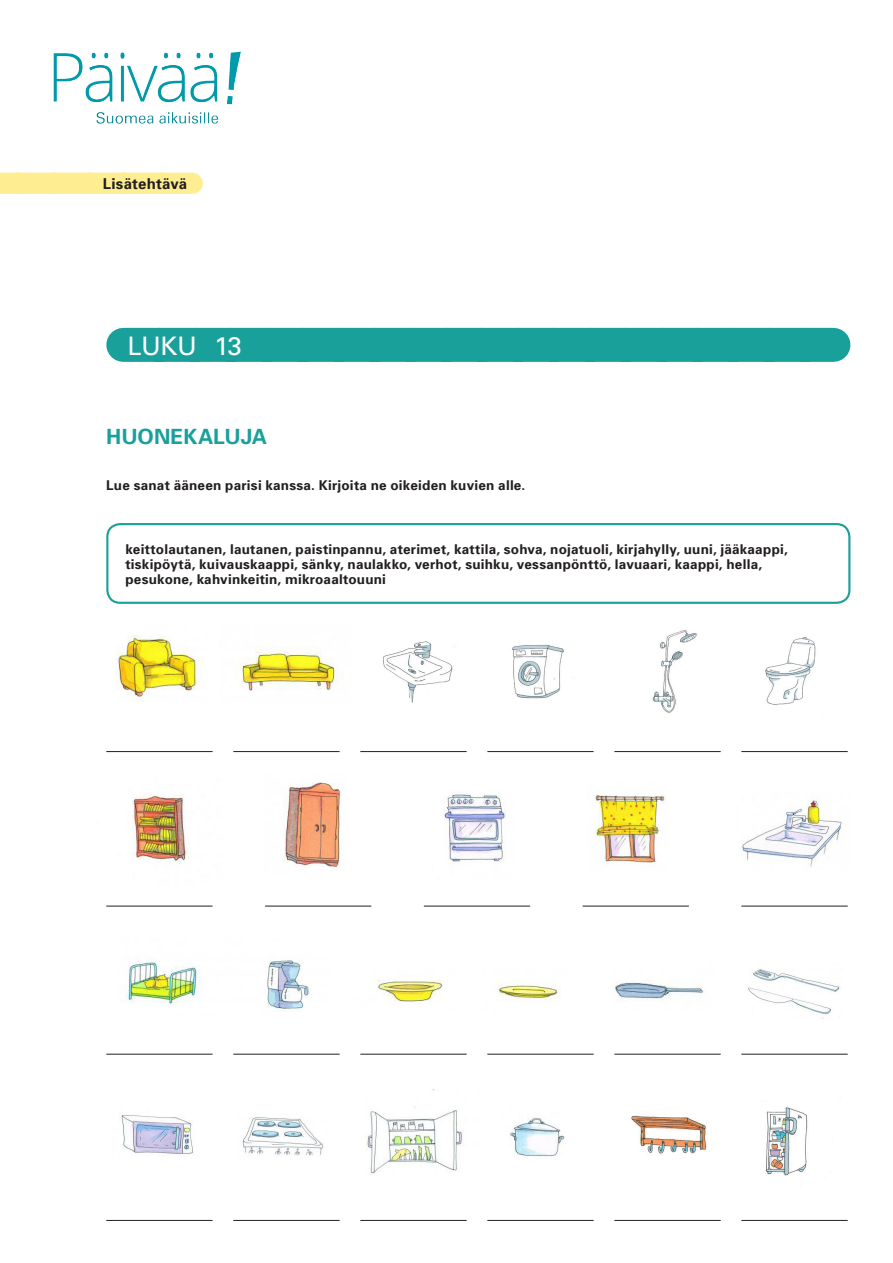
<style>
.page{position:relative;width:893px;height:1263px;background:#fff}
.page>*{position:absolute;margin:0;border:0;box-sizing:border-box;transform-origin:0 0}
.osa-otsikko_vasen{font:25.5px "Univers";letter-spacing:-.02em;color:#fff}
._1_ots{font:700 21px "Univers";color:#1aa09a}
.t1{font:700 15px "Univers";letter-spacing:.015em;color:#231f20}
.sanasto{font:700 13.5px/15px "Univers";letter-spacing:.015em;color:#231f20}
.Tehtävänanto___2_ots{font:700 13.5px "Univers";letter-spacing:.015em;color:#231f20}
</style>
<div class="page">
<img style="left:53px;top:51px;width:188px;height:73px">
<div style="left:0;top:173px;width:192px;height:21px;background:#ffee91"></div>
<img style="left:748px;top:969px;width:93px;height:50px">
<img style="left:509px;top:1117px;width:56px;height:40px">
<img style="left:367px;top:1089px;width:97px;height:85px">
<img style="left:242px;top:1117px;width:81px;height:39px">
<img style="left:121px;top:1115px;width:73px;height:39px">
<img style="left:377px;top:980px;width:66px;height:22px">
<img style="left:493px;top:980px;width:65px;height:21px">
<img style="left:615px;top:982px;width:89px;height:19px">
<img style="left:127px;top:959px;width:183px;height:52px">
<img style="left:117px;top:635px;width:87px;height:65px">
<img style="left:234px;top:646px;width:109px;height:45px">
<img style="left:132px;top:794px;width:55px;height:69px">
<img style="left:284px;top:782px;width:57px;height:85px">
<img style="left:741px;top:800px;width:101px;height:67px">
<img style="left:444px;top:794px;width:62px;height:70px">
<img style="left:594px;top:794px;width:72px;height:73px">
<img style="left:652px;top:630px;width:45px;height:83px">
<img style="left:765px;top:637px;width:51px;height:68px">
<img style="left:512px;top:644px;width:52px;height:55px">
<img style="left:382px;top:641px;width:73px;height:62px">
<img style="left:631px;top:1101px;width:177px;height:75px">
<div style="left:106px;top:523px;width:744px;height:81px;border:2px solid #1aa09a;border-radius:13px"></div>
<div style="left:123px;top:328px;width:710px;height:34px;background:#1aa09a"></div>
<hr style="left:106px;top:1220px;width:107px;height:1px;background:#231f20">
<hr style="left:106px;top:1054px;width:107px;height:1px;background:#231f20">
<hr style="left:106px;top:751px;width:107px;height:1px;background:#231f20">
<hr style="left:106px;top:906px;width:107px;height:1px;background:#231f20">
<hr style="left:233px;top:1220px;width:107px;height:1px;background:#231f20">
<hr style="left:233px;top:1054px;width:107px;height:1px;background:#231f20">
<hr style="left:233px;top:751px;width:107px;height:1px;background:#231f20">
<hr style="left:265px;top:906px;width:106px;height:1px;background:#231f20">
<hr style="left:360px;top:1220px;width:107px;height:1px;background:#231f20">
<hr style="left:360px;top:1054px;width:107px;height:1px;background:#231f20">
<hr style="left:360px;top:751px;width:107px;height:1px;background:#231f20">
<hr style="left:424px;top:906px;width:106px;height:1px;background:#231f20">
<hr style="left:487px;top:1220px;width:107px;height:1px;background:#231f20">
<hr style="left:487px;top:1054px;width:107px;height:1px;background:#231f20">
<hr style="left:487px;top:751px;width:107px;height:1px;background:#231f20">
<hr style="left:583px;top:906px;width:106px;height:1px;background:#231f20">
<hr style="left:614px;top:1220px;width:107px;height:1px;background:#231f20">
<hr style="left:614px;top:1054px;width:107px;height:1px;background:#231f20">
<hr style="left:614px;top:751px;width:107px;height:1px;background:#231f20">
<hr style="left:741px;top:1220px;width:107px;height:1px;background:#231f20">
<hr style="left:741px;top:1054px;width:107px;height:1px;background:#231f20">
<hr style="left:741px;top:751px;width:107px;height:1px;background:#231f20">
<hr style="left:741px;top:906px;width:107px;height:1px;background:#231f20">
<p class="t1" style="left:103px;top:175px;width:86px">Lisätehtävä</p>
<p class="osa-otsikko_vasen" style="left:128px;top:331px;width:116px">LUKU 13</p>
<p class="_1_ots" style="left:106px;top:424px;width:162px">HUONEKALUJA</p>
<p class="Tehtävänanto___2_ots" style="left:106px;top:477px;width:421px">Lue sanat ääneen parisi kanssa. Kirjoita ne oikeiden kuvien alle.</p>
<p class="sanasto" style="left:125px;top:542px;width:664px">keittolautanen, lautanen, paistinpannu, aterimet, kattila, sohva, nojatuoli, kirjahylly, uuni, jääkaappi, tiskipöytä, kuivauskaappi, sänky, naulakko, verhot, suihku, vessanpönttö, lavuaari, kaappi, hella, pesukone, kahvinkeitin, mikroaaltouuni</p>
</div>
